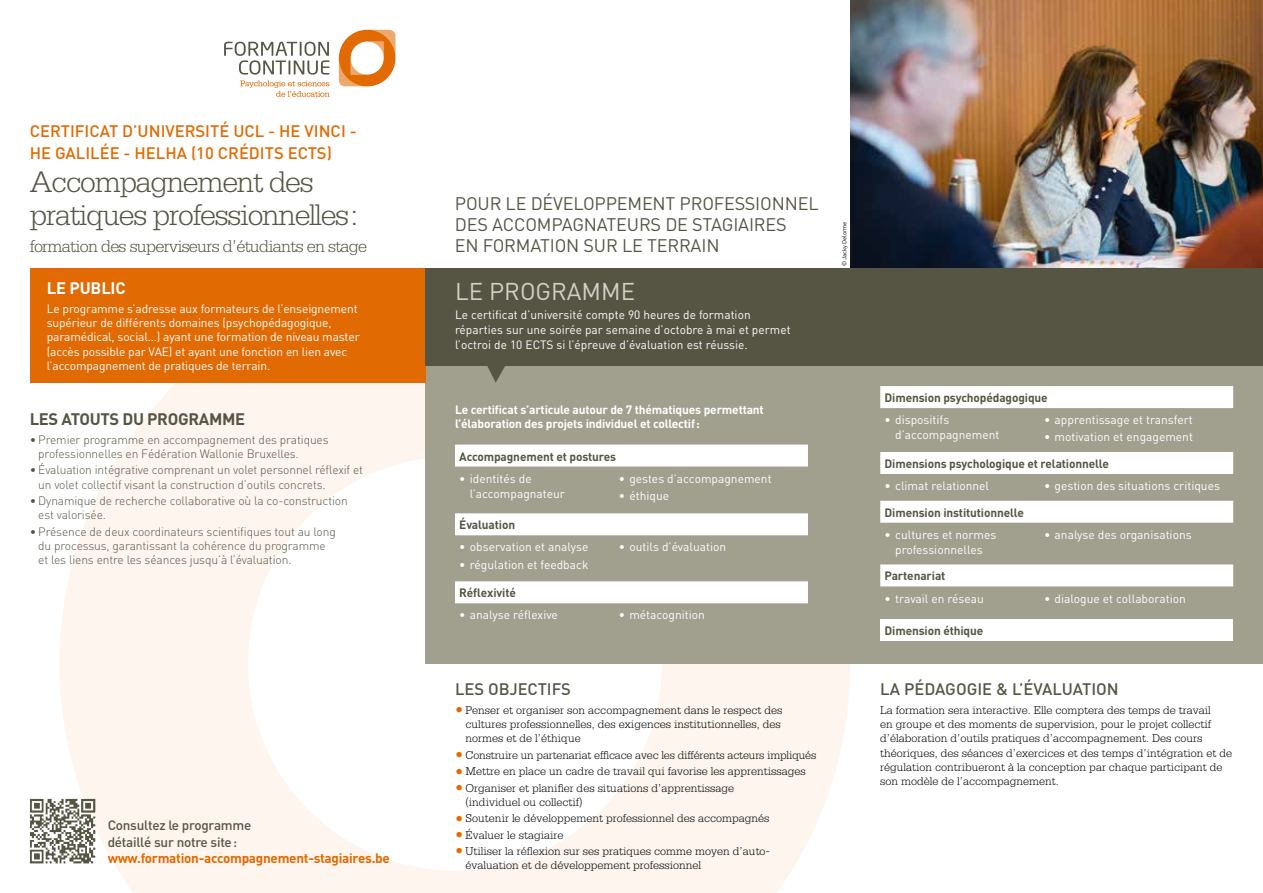
<style>
.page{position:relative;width:1263px;height:893px;background:#fff}
.page>*{position:absolute;margin:0;border:0;box-sizing:border-box;transform-origin:0 0}
.t1{font:300 31.5px/33px "Serifa Std";letter-spacing:-.04em;color:#565544}
.t2{font:24px "DIN";color:#d2d1c6}
.t3{font:18px/21px "DIN";letter-spacing:-.01em;color:#565544}
.t4{font:300 18px "Serifa Std";letter-spacing:-.04em;color:#565544}
.t5{font:500 16.5px/22.4px "DIN";color:#e16a03}
.t6{font:500 16.5px "DIN";color:#565544}
.t7{font:700 16.5px "DIN";letter-spacing:-.02em;color:#565544}
.t8{font:700 16.5px "DIN";letter-spacing:-.01em;color:#fff}
.t9{font:700 13.5px "DIN";letter-spacing:-.02em;color:#e16a03}
.t10{font:500 13.5px/16.5px "DIN";letter-spacing:-.02em;color:#565544}
.t11{font:300 12px/14.2px "Serifa Std";color:#000}
.t12{font:12px/15px "DIN";color:#fff}
.t13{font:300 12px/14.2px "DIN";letter-spacing:-.01em;color:#565544}
.t14{font:700 12px "DIN";letter-spacing:-.01em;color:#565544}
.t15{font:700 12px/14.2px "DIN";letter-spacing:-.015em;color:#fff}
.t16{font:6px "DIN";letter-spacing:-.02em;color:#000}
.s1{font-size:16.5px;color:#e16a03}
</style>
<div class="page">
<svg style="left:60px;top:383px;width:790px;height:510px;fill:#fdf5ee"></svg>
<img style="left:850px;top:0;width:413px;height:268px">
<div style="left:425px;top:313px;width:838px;height:350px;background:#a19f8e"></div>
<div style="left:30px;top:268px;width:395px;height:115px;background:#e16a03"></div>
<svg style="left:487px;top:366px;width:18px;height:17px"></svg>
<img style="left:29px;top:791px;width:74px;height:80px">
<svg style="left:224px;top:42px;width:105px;height:33px"></svg>
<svg style="left:339px;top:30px;width:56px;height:56px"></svg>
<svg style="left:240px;top:81px;width:90px;height:16px"></svg>
<div style="left:425px;top:268px;width:838px;height:98px;background:#565544"></div>
<svg style="left:455px;top:445px;width:353px;height:158px"></svg>
<svg style="left:880px;top:386px;width:353px;height:200px"></svg>
<div style="left:880px;top:619px;width:353px;height:22px;background:#fff"></div>
<div style="left:835px;top:215px;width:19px;height:58px;background:#fff;opacity:.75"></div>
<h3 class="t5" style="left:30px;top:119px;width:329px">CERTIFICAT D’UNIVERSITÉ UCL - HE VINCI -<br>HE GALILÉE - HELHA (10 CRÉDITS ECTS)</h3>
<h1 class="t1" style="left:30px;top:165px;width:330px">Accompagnement des pratiques professionnelles:</h1>
<h3 class="t4" style="left:30px;top:236px;width:339px">formation des superviseurs d’étudiants en stage</h3>
<h3 class="t8" style="left:47px;top:278px;width:80px">LE PUBLIC</h3>
<p class="t12" style="left:47px;top:301px;width:314px;line-height:14.2px">Le programme s’adresse aux formateurs de l’enseignement supérieur de différents domaines (psychopédagogique, paramédical, social…) ayant une formation de niveau master (accès possible par VAE) et ayant une fonction en lien avec l’accompagnement de pratiques de terrain.</p>
<h3 class="t7" style="left:30px;top:408px;width:217px">LES ATOUTS DU PROGRAMME</h3>
<p class="t13" style="left:38px;top:432px;width:292px;text-indent:-9px">• Premier programme en accompagnement des pratiques professionnelles en Fédération Wallonie Bruxelles.</p>
<p class="t13" style="left:38px;top:463px;width:326px;text-indent:-9px">• Évaluation intégrative comprenant un volet personnel réflexif et un volet collectif visant la construction d’outils concrets.</p>
<p class="t13" style="left:38px;top:493px;width:311px;text-indent:-9px">• Dynamique de recherche collaborative où la co-construction est valorisée.</p>
<p class="t13" style="left:38px;top:524px;width:299px;text-indent:-9px">• Présence de deux coordinateurs scientifiques tout au long du processus, garantissant la cohérence du programme et les liens entre les séances jusqu’à l’évaluation.</p>
<p class="t10" style="left:108px;top:817px;width:145px">Consultez le programme détaillé sur notre site:</p>
<p class="t9" style="left:108px;top:849px;width:284px">www.formation-accompagnement-stagiaires.be</p>
<h3 class="t3" style="left:455px;top:193px;width:365px">POUR LE DÉVELOPPEMENT PROFESSIONNEL<br>DES ACCOMPAGNATEURS DE STAGIAIRES<br>EN FORMATION SUR LE TERRAIN</h3>
<h2 class="t2" style="left:455px;top:277px;width:182px">LE PROGRAMME</h2>
<p class="t12" style="left:455px;top:307px;width:337px">Le certificat d’université compte 90 heures de formation réparties sur une soirée par semaine d’octobre à mai et permet l’octroi de 10 ECTS si l’épreuve d’évaluation est réussie.</p>
<p class="t15" style="left:455px;top:402px;width:310px">Le certificat s’articule autour de 7 thématiques permettant l’élaboration des projets individuel et collectif:</p>
<p class="t14" style="left:459px;top:448px;width:158px">Accompagnement et postures</p>
<p class="t12" style="left:470px;top:471px;width:97px;text-indent:-11px">• identités de l’accompagnateur</p>
<p class="t12" style="left:619px;top:471px;width:154px">• gestes d’accompagnement</p>
<p class="t12" style="left:619px;top:488px;width:52px">• éthique</p>
<p class="t14" style="left:459px;top:517px;width:57px">Évaluation</p>
<p class="t12" style="left:459px;top:539px;width:131px">• observation et analyse</p>
<p class="t12" style="left:459px;top:556px;width:131px">• régulation et feedback</p>
<p class="t12" style="left:619px;top:539px;width:109px">• outils d’évaluation</p>
<p class="t14" style="left:459px;top:585px;width:58px">Réflexivité</p>
<p class="t12" style="left:459px;top:607px;width:100px">• analyse réflexive</p>
<p class="t12" style="left:619px;top:607px;width:88px">• métacognition</p>
<p class="t16" style="left:841px;top:266px;width:46px;rotate:-90deg">© Jacky Delorme</p>
<h3 class="t6" style="left:455px;top:679px;width:117px">LES OBJECTIFS</h3>
<p class="t11" style="left:466px;top:703px;width:318px;text-indent:-11px"><span class="s1">•</span> Penser et organiser son accompagnement dans le respect des cultures professionnelles, des exigences institutionnelles, des normes et de l’éthique</p>
<p class="t11" style="left:455px;top:748px;width:363px"><span class="s1">•</span> Construire un partenariat efficace avec les différents acteurs impliqués</p>
<p class="t11" style="left:455px;top:764px;width:352px"><span class="s1">•</span> Mettre en place un cadre de travail qui favorise les apprentissages</p>
<p class="t11" style="left:466px;top:781px;width:270px;text-indent:-11px"><span class="s1">•</span> Organiser et planifier des situations d’apprentissage (individuel ou collectif)</p>
<p class="t11" style="left:455px;top:811px;width:316px"><span class="s1">•</span> Soutenir le développement professionnel des accompagnés</p>
<p class="t11" style="left:455px;top:828px;width:110px"><span class="s1">•</span> Évaluer le stagiaire</p>
<p class="t11" style="left:466px;top:844px;width:305px;text-indent:-11px"><span class="s1">•</span> Utiliser la réflexion sur ses pratiques comme moyen d’auto&shy;évaluation et de développement professionnel</p>
<p class="t14" style="left:884px;top:390px;width:165px">Dimension psychopédagogique</p>
<p class="t12" style="left:895px;top:412px;width:106px;text-indent:-11px">• dispositifs d’accompagnement</p>
<p class="t12" style="left:1044px;top:412px;width:150px">• apprentissage et transfert</p>
<p class="t12" style="left:1044px;top:429px;width:151px">• motivation et engagement</p>
<p class="t14" style="left:884px;top:456px;width:226px">Dimensions psychologique et relationnelle</p>
<p class="t12" style="left:884px;top:478px;width:106px">• climat relationnel</p>
<p class="t12" style="left:1044px;top:478px;width:177px">• gestion des situations critiques</p>
<p class="t14" style="left:884px;top:504px;width:141px">Dimension institutionnelle</p>
<p class="t12" style="left:884px;top:527px;width:113px;text-align:center">• cultures et normes professionnelles</p>
<p class="t12" style="left:1044px;top:527px;width:149px">• analyse des organisations</p>
<p class="t14" style="left:884px;top:568px;width:62px">Partenariat</p>
<p class="t12" style="left:884px;top:590px;width:101px">• travail en réseau</p>
<p class="t12" style="left:1044px;top:590px;width:143px">• dialogue et collaboration</p>
<p class="t14" style="left:884px;top:623px;width:100px">Dimension éthique</p>
<h3 class="t6" style="left:880px;top:679px;width:240px">LA PÉDAGOGIE &amp; L’ÉVALUATION</h3>
<p class="t11" style="left:880px;top:703px;width:354px">La formation sera interactive. Elle comptera des temps de travail<br>en groupe et des moments de supervision, pour le projet collectif d’élaboration d’outils pratiques d’accompagnement. Des cours théoriques, des séances d’exercices et des temps d’intégration et de régulation contribueront à la conception par chaque participant de son modèle de l’accompagnement.</p>
</div>
